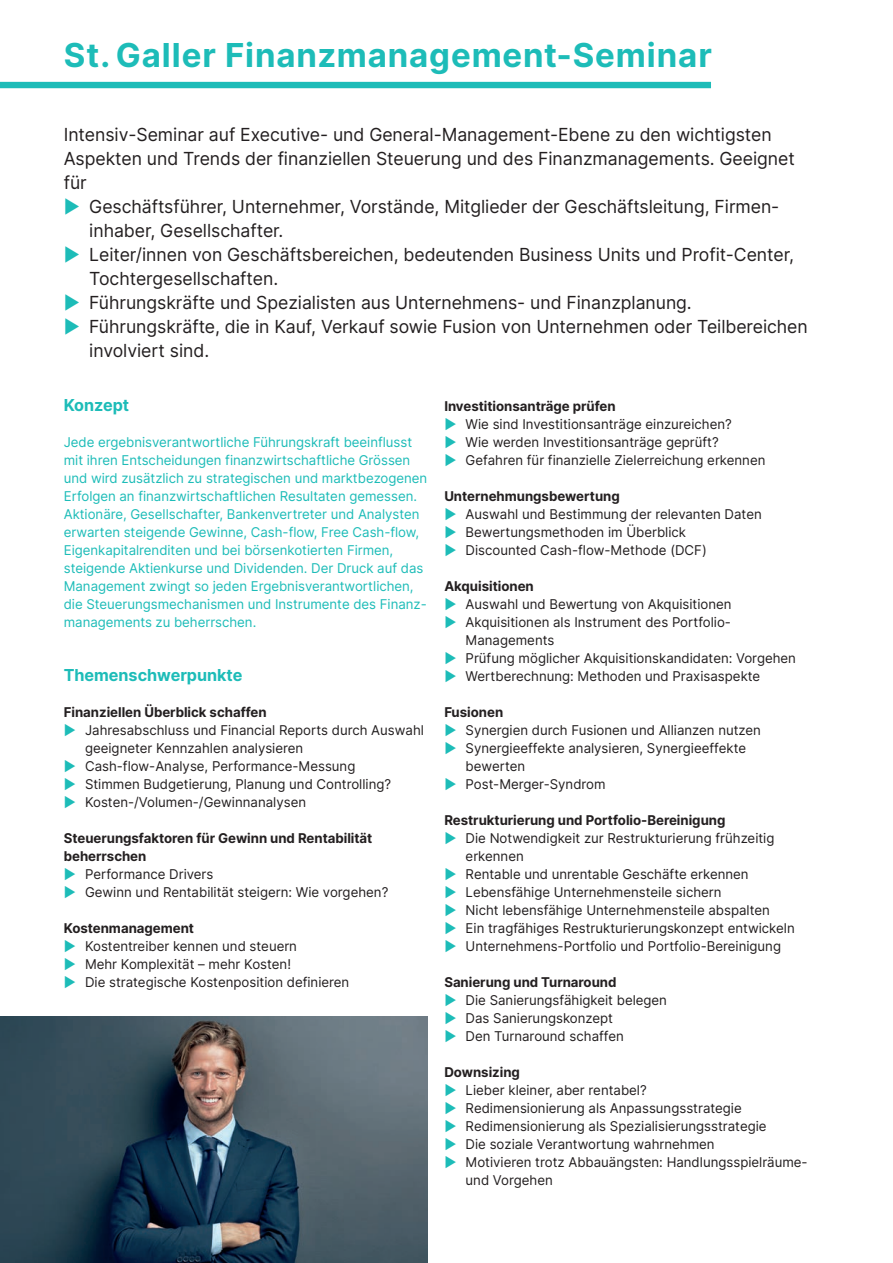
<style>
.page{position:relative;width:893px;height:1263px;background:#fff}
.page>*{position:absolute;margin:0;border:0;box-sizing:border-box;transform-origin:0 0}
.t1{font:700 33px "Inter";letter-spacing:.025em;color:#1dbcb8}
.t2{font:18px "Inter";letter-spacing:-.005em;color:#231f20}
.t3{font:700 16.5px "Inter";color:#1dbcb8}
.t4{font:13.5px/18px "Inter";color:#231f20}
.t5{font:13.5px/18px "Inter";color:#1dbcb8}
.t6{font:700 13.5px "Inter";color:#231f20}
.s1{color:#1dbcb8}
.s2{font-weight:700}
</style>
<div class="page">
<div style="left:0;top:82px;width:711px;height:6px;background:#1dbcb8"></div>
<img style="left:0;top:1016px;width:427px;height:247px">
<h1 class="t1" style="left:64px;top:31px;width:649px">St. Galler Finanzmanagement-Seminar</h1>
<h2 class="t2" style="left:64px;top:121px;width:709px">Intensiv-Seminar auf Executive- und General-Management-Ebene zu den wichtigsten</h2>
<h2 class="t2" style="left:64px;top:145px;width:732px">Aspekten und Trends der finanziellen Steuerung und des Finanzmanagements. Geeignet</h2>
<h2 class="t2" style="left:64px;top:169px;width:25px">für</h2>
<h2 class="t2" style="left:64px;top:193px;width:715px"><span class="s1">▶</span> Geschäftsführer, Unternehmer, Vorstände, Mitglieder der Geschäftsleitung, Firmen-</h2>
<h2 class="t2" style="left:89px;top:217px;width:196px">inhaber, Gesellschafter.</h2>
<h2 class="t2" style="left:64px;top:241px;width:732px"><span class="s1">▶</span> Leiter/innen von Geschäftsbereichen, bedeutenden Business Units und Profit-Center,</h2>
<h2 class="t2" style="left:89px;top:265px;width:190px">Tochtergesellschaften.</h2>
<h2 class="t2" style="left:64px;top:289px;width:630px"><span class="s1">▶</span> Führungskräfte und Spezialisten aus Unternehmens- und Finanzplanung.</h2>
<h2 class="t2" style="left:64px;top:313px;width:746px"><span class="s1">▶</span> Führungskräfte, die in Kauf, Verkauf sowie Fusion von Unternehmen oder Teilbereichen</h2>
<h2 class="t2" style="left:89px;top:337px;width:121px">involviert sind.</h2>
<p class="t3" style="left:64px;top:393px;width:67px">Konzept</p>
<p class="t5" style="left:64px;top:433px;width:365px">Jede ergebnisverantwortliche Führungskraft beeinflusst mit ihren Entscheidungen finanzwirtschaftliche Grössen und wird zusätzlich zu strategischen und marktbezogenen Erfolgen an finanzwirtschaftlichen Resultaten gemessen.<br>Aktionäre, Gesellschafter, Bankenvertreter und Analysten erwarten steigende Gewinne, Cash-flow, Free Cash-flow, Eigenkapitalrenditen und bei börsenkotierten Firmen, steigende Aktienkurse und Dividenden. Der Druck auf das Management zwingt so jeden Ergebnisverantwortlichen, die Steuerungsmechanismen und Instrumente des Finanz&shy;managements zu beherrschen.</p>
<p class="t3" style="left:64px;top:663px;width:180px">Themenschwerpunkte</p>
<p class="t6" style="left:64px;top:702px;width:204px">Finanziellen Überblick schaffen</p>
<p class="t4" style="left:64px;top:721px;width:362px"><span class="s1">▶</span> Jahresabschluss und Financial Reports durch Auswahl</p>
<p class="t4" style="left:85px;top:739px;width:220px">geeigneter Kennzahlen analysieren</p>
<p class="t4" style="left:64px;top:757px;width:293px"><span class="s1">▶</span> Cash-flow-Analyse, Performance-Messung</p>
<p class="t4" style="left:64px;top:775px;width:329px"><span class="s1">▶</span> Stimmen Budgetierung, Planung und Controlling?</p>
<p class="t4" style="left:64px;top:793px;width:244px"><span class="s1">▶</span> Kosten-/Volumen-/Gewinnanalysen</p>
<p class="t4" style="left:64px;top:829px;width:326px"><span class="s2">Steuerungsfaktoren für Gewinn und Rentabilität beherrschen<br></span><span class="s1">▶</span> Performance Drivers<br><span class="s1">▶</span> Gewinn und Rentabilität steigern: Wie vorgehen?</p>
<p class="t4" style="left:64px;top:919px;width:287px"><span class="s2">Kostenmanagement<br></span><span class="s1">▶</span> Kostentreiber kennen und steuern<br><span class="s1">▶</span> Mehr Komplexität – mehr Kosten!<br><span class="s1">▶</span> Die strategische Kostenposition definieren</p>
<p class="t4" style="left:444px;top:397px;width:323px"><span class="s2">Investitionsanträge prüfen<br></span><span class="s1">▶</span> Wie sind Investitionsanträge einzureichen?<br><span class="s1">▶</span> Wie werden Investitionsanträge geprüft?<br><span class="s1">▶</span> Gefahren für finanzielle Zielerreichung erkennen</p>
<p class="t4" style="left:444px;top:487px;width:319px"><span class="s2">Unternehmungsbewertung<br></span><span class="s1">▶</span> Auswahl und Bestimmung der relevanten Daten <span class="s1">▶</span> Bewertungsmethoden im Überblick<br><span class="s1">▶</span> Discounted Cash-flow-Methode (DCF)</p>
<p class="t6" style="left:444px;top:576px;width:91px">Akquisitionen</p>
<p class="t4" style="left:444px;top:595px;width:289px"><span class="s1">▶</span> Auswahl und Bewertung von Akquisitionen</p>
<p class="t4" style="left:444px;top:613px;width:288px"><span class="s1">▶</span> Akquisitionen als Instrument des Portfolio-</p>
<p class="t4" style="left:466px;top:631px;width:90px">Managements</p>
<p class="t4" style="left:444px;top:649px;width:353px"><span class="s1">▶</span> Prüfung möglicher Akquisitionskandidaten: Vorgehen</p>
<p class="t4" style="left:444px;top:667px;width:317px"><span class="s1">▶</span> Wertberechnung: Methoden und Praxisaspekte</p>
<p class="t6" style="left:444px;top:702px;width:60px">Fusionen</p>
<p class="t4" style="left:444px;top:721px;width:318px"><span class="s1">▶</span> Synergien durch Fusionen und Allianzen nutzen</p>
<p class="t4" style="left:444px;top:739px;width:303px"><span class="s1">▶</span> Synergieeffekte analysieren, Synergieeffekte</p>
<p class="t4" style="left:466px;top:757px;width:61px">bewerten</p>
<p class="t4" style="left:444px;top:775px;width:163px"><span class="s1">▶</span> Post-Merger-Syndrom</p>
<p class="t6" style="left:444px;top:810px;width:283px">Restrukturierung und Portfolio-Bereinigung</p>
<p class="t4" style="left:444px;top:829px;width:332px"><span class="s1">▶</span> Die Notwendigkeit zur Restrukturierung frühzeitig</p>
<p class="t4" style="left:466px;top:847px;width:60px">erkennen</p>
<p class="t4" style="left:444px;top:865px;width:306px"><span class="s1">▶</span> Rentable und unrentable Geschäfte erkennen</p>
<p class="t4" style="left:444px;top:883px;width:279px"><span class="s1">▶</span> Lebensfähige Unternehmensteile sichern</p>
<p class="t4" style="left:444px;top:901px;width:327px"><span class="s1">▶</span> Nicht lebensfähige Unternehmensteile abspalten</p>
<p class="t4" style="left:444px;top:919px;width:352px"><span class="s1">▶</span> Ein tragfähiges Restrukturierungskonzept entwickeln</p>
<p class="t4" style="left:444px;top:937px;width:338px"><span class="s1">▶</span> Unternehmens-Portfolio und Portfolio-Bereinigung</p>
<p class="t4" style="left:444px;top:973px;width:224px"><span class="s2">Sanierung und Turnaround<br></span><span class="s1">▶</span> Die Sanierungsfähigkeit belegen <span class="s1">▶</span> Das Sanierungskonzept<br><span class="s1">▶</span> Den Turnaround schaffen</p>
<p class="t6" style="left:444px;top:1062px;width:77px">Downsizing</p>
<p class="t4" style="left:444px;top:1081px;width:204px"><span class="s1">▶</span> Lieber kleiner, aber rentabel?</p>
<p class="t4" style="left:444px;top:1099px;width:299px"><span class="s1">▶</span> Redimensionierung als Anpassungsstrategie</p>
<p class="t4" style="left:444px;top:1117px;width:324px"><span class="s1">▶</span> Redimensionierung als Spezialisierungsstrategie</p>
<p class="t4" style="left:444px;top:1135px;width:272px"><span class="s1">▶</span> Die soziale Verantwortung wahrnehmen</p>
<p class="t4" style="left:444px;top:1153px;width:365px"><span class="s1">▶</span> Motivieren trotz Abbauängsten: Handlungsspielräume-</p>
<p class="t4" style="left:466px;top:1171px;width:89px">und Vorgehen</p>
</div>
